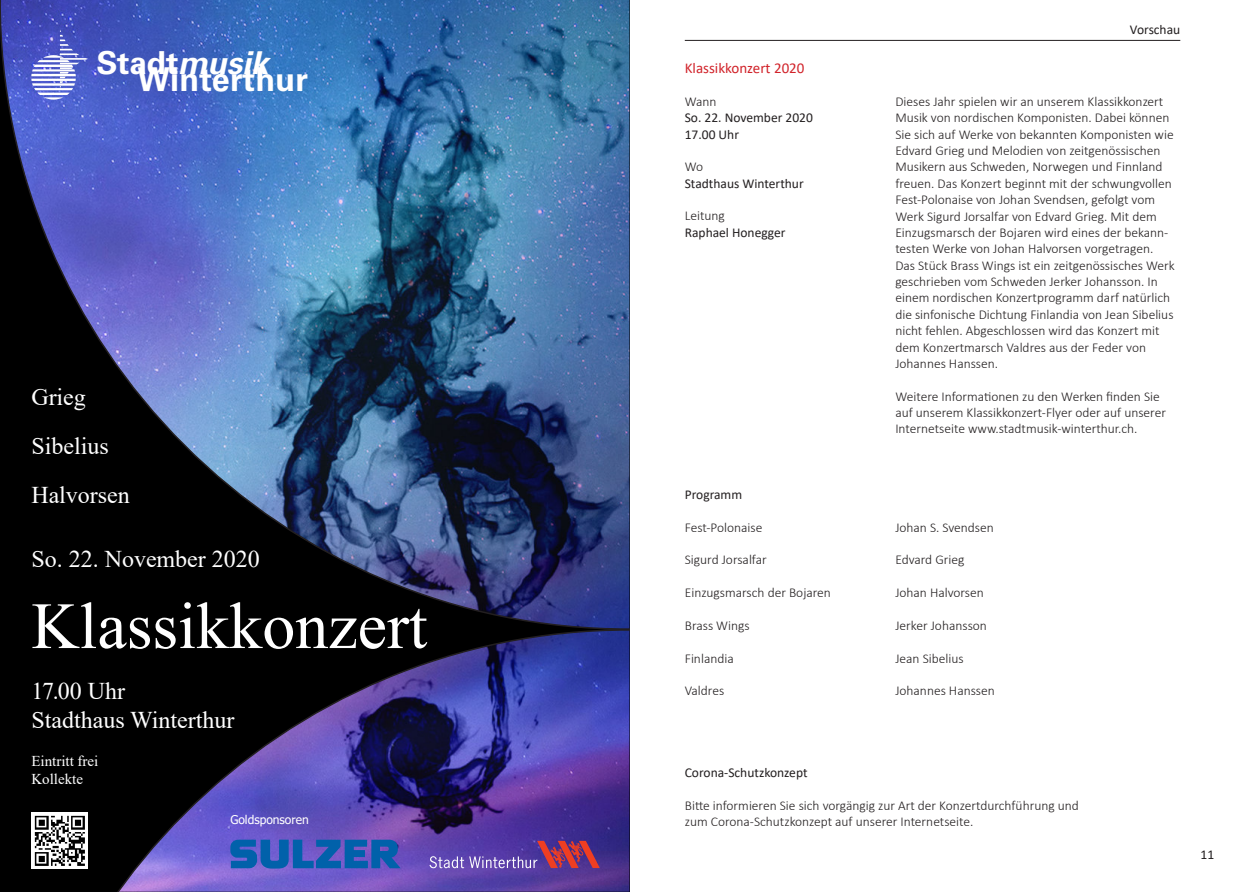
<style>
.page{position:relative;width:1259px;height:893px;background:#fff}
.page>*{position:absolute;margin:0;border:0;box-sizing:border-box;transform-origin:0 0}
.t1{font:66px "Times New Roman";color:#fff}
.t2{font:700 33px "Univers LT Std";letter-spacing:.01em;color:#fff}
.t3{font:700 31.65px "Univers LT Std";letter-spacing:-.005em;color:#fff}
.t4{font:24px/49.1px "Times New Roman";color:#fff}
.t5{font:15px/18px "Times New Roman";color:#fff}
.t6{font:15px "Calibri";color:#d1232a}
.t7{font:300 13.5px/16.4px "Calibri";color:#231f20}
.t8{font:13.5px/16.4px "Calibri";color:#231f20}
.t9{font:12px "Tahoma";color:#fff}
.s1{font-family:"Univers LT";font-style:italic}
</style>
<div class="page">
<hr style="left:685px;top:40px;width:495px;height:1px;background:#231f20">
<img style="left:0;top:0;width:629px;height:892px">
<svg style="left:31px;top:29px;width:57px;height:71px"></svg>
<svg style="left:230px;top:840px;width:171px;height:28px;background:#285eb4"></svg>
<svg style="left:429px;top:841px;width:171px;height:27px;background:#794893"></svg>
<img style="left:31px;top:812px;width:56px;height:56px">
<h3 class="t3" style="left:96px;top:44px;width:174px">Stadt<span class="s1">musik</span></h3>
<h2 class="t2" style="left:137px;top:60px;width:172px">Winterthur</h2>
<h3 class="t4" style="left:31px;top:372px;width:100px">Grieg<br>Sibelius<br>Halvorsen</h3>
<h3 class="t4" style="left:31px;top:534px;width:230px">So. 22. November 2020</h3>
<h1 class="t1" style="left:31px;top:587px;width:397px">Klassikkonzert</h1>
<h3 class="t4" style="left:31px;top:677px;width:205px;line-height:28.8px">17.00 Uhr<br>Stadthaus Winterthur</h3>
<p class="t5" style="left:31px;top:752px;width:69px">Eintritt frei<br>Kollekte</p>
<p class="t9" style="left:230px;top:815px;width:80px">Goldsponsoren</p>
<p class="t6" style="left:685px;top:59px;width:121px">Klassikkonzert 2020</p>
<p class="t7" style="left:685px;top:93px;width:33px">Wann</p>
<p class="t8" style="left:685px;top:109px;width:130px">So. 22. November 2020<br>17.00 Uhr</p>
<p class="t7" style="left:685px;top:159px;width:20px">Wo</p>
<p class="t8" style="left:685px;top:175px;width:120px">Stadthaus Winterthur</p>
<p class="t7" style="left:685px;top:208px;width:42px">Leitung</p>
<p class="t8" style="left:685px;top:224px;width:102px">Raphael Honegger</p>
<p class="t8" style="left:685px;top:486px;width:59px">Programm</p>
<p class="t7" style="left:685px;top:519px;width:79px">Fest-Polonaise</p>
<p class="t7" style="left:685px;top:552px;width:83px">Sigurd Jorsalfar</p>
<p class="t7" style="left:685px;top:584px;width:148px">Einzugsmarsch der Bojaren</p>
<p class="t7" style="left:685px;top:617px;width:66px">Brass Wings</p>
<p class="t7" style="left:685px;top:650px;width:50px">Finlandia</p>
<p class="t7" style="left:685px;top:682px;width:41px">Valdres</p>
<p class="t8" style="left:1130px;top:21px;width:52px">Vorschau</p>
<p class="t7" style="left:895px;top:93px;width:281px">Dieses Jahr spielen wir an unserem Klassikkonzert Musik von nordischen Komponisten. Dabei können Sie sich auf Werke von bekannten Komponisten wie Edvard Grieg und Melodien von zeitgenössischen Musikern aus Schweden, Norwegen und Finnland freuen. Das Konzert beginnt mit der schwungvollen Fest-Polonaise von Johan Svendsen, gefolgt vom Werk Sigurd Jorsalfar von Edvard Grieg. Mit dem Einzugsmarsch der Bojaren wird eines der bekann&shy;testen Werke von Johan Halvorsen vorgetragen.<br>Das Stück Brass Wings ist ein zeitgenössisches Werk geschrieben vom Schweden Jerker Johansson. In einem nordischen Konzertprogramm darf natürlich die sinfonische Dichtung Finlandia von Jean Sibelius nicht fehlen. Abgeschlossen wird das Konzert mit dem Konzertmarsch Valdres aus der Feder von Johannes Hanssen.</p>
<p class="t7" style="left:895px;top:388px;width:272px">Weitere Informationen zu den Werken finden Sie auf unserem Klassikkonzert-Flyer oder auf unserer<br>Internetseite www.stadtmusik-winterthur.ch.</p>
<p class="t7" style="left:895px;top:519px;width:100px">Johan S. Svendsen</p>
<p class="t7" style="left:895px;top:551px;width:71px">Edvard Grieg</p>
<p class="t7" style="left:895px;top:584px;width:90px">Johan Halvorsen</p>
<p class="t7" style="left:895px;top:617px;width:93px">Jerker Johansson</p>
<p class="t7" style="left:895px;top:650px;width:70px">Jean Sibelius</p>
<p class="t7" style="left:895px;top:682px;width:101px">Johannes Hanssen</p>
<p class="t8" style="left:685px;top:764px;width:124px">Corona-Schutzkonzept</p>
<p class="t7" style="left:685px;top:797px;width:395px">Bitte informieren Sie sich vorgängig zur Art der Konzertdurchführung und zum Corona-Schutzkonzept auf unserer Internetseite.</p>
<p class="t8" style="left:1200px;top:846px;width:15px">11</p>
</div>
